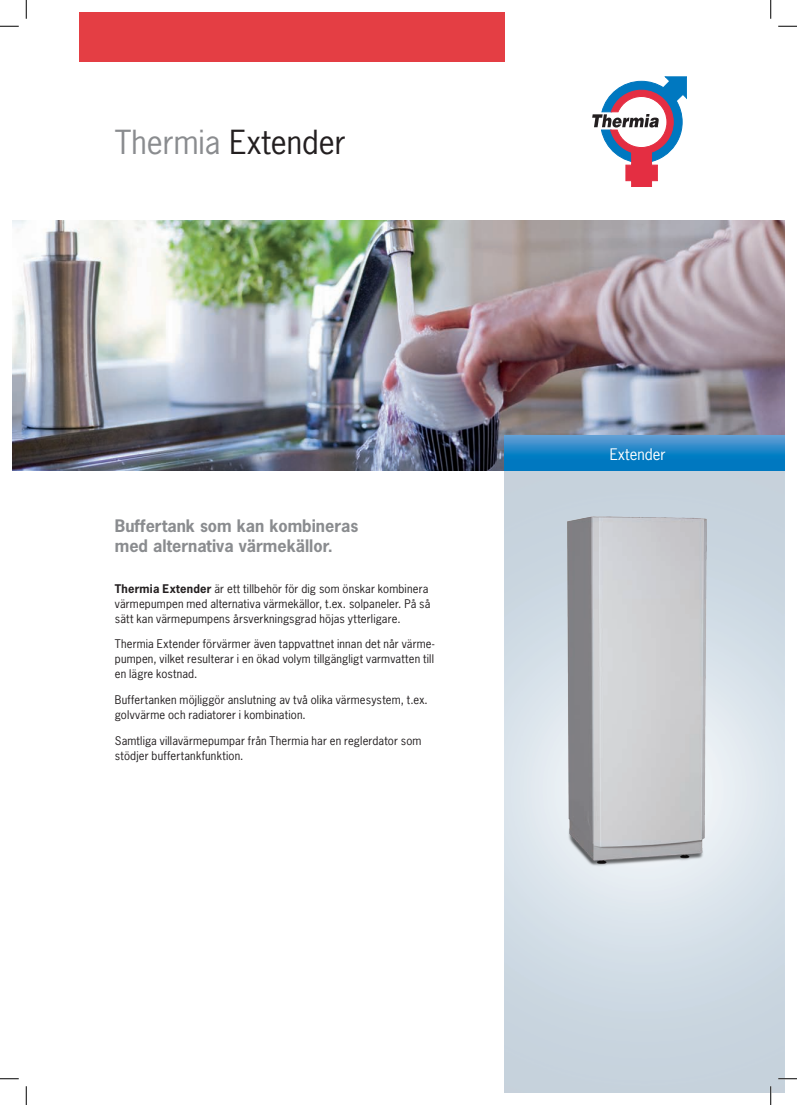
<style>
.page{position:relative;width:797px;height:1105px;background:#fff}
.page>*{position:absolute;margin:0;border:0;box-sizing:border-box;transform-origin:0 0}
.t1{font:31.25px "News Gothic";color:#231f20}
.t2{font:700 16.25px/20px "News Gothic";color:#8a8c8f}
.t3{font:15px "News Gothic";color:#fff}
.t4{font:11.25px/15px "News Gothic Std";letter-spacing:.015em;color:#231f20}
.s1{color:#8a8c8f}
.s2{font-weight:700}
</style>
<div class="page">
<div style="left:79px;top:12px;width:426px;height:50px;background:#e43e44"></div>
<svg style="left:592px;top:77px;width:95px;height:110px"></svg>
<img style="left:12px;top:221px;width:773px;height:250px">
<div style="left:505px;top:436px;width:280px;height:35px;background:#0078c0"></div>
<svg style="left:505px;top:436px;width:280px;height:18px;background:#3a8fcc"></svg>
<svg style="left:611px;top:449px;width:55px;height:5px"></svg>
<img style="left:555px;top:503px;width:164px;height:374px">
<svg style="left:0;top:25px;width:19px;height:2px"></svg>
<svg style="left:778px;top:25px;width:19px;height:2px"></svg>
<svg style="left:0;top:1078px;width:19px;height:1px"></svg>
<svg style="left:778px;top:1078px;width:19px;height:1px"></svg>
<svg style="left:25px;top:0;width:2px;height:19px"></svg>
<svg style="left:25px;top:1086px;width:2px;height:19px"></svg>
<svg style="left:770px;top:0;width:1px;height:19px"></svg>
<svg style="left:770px;top:1086px;width:1px;height:19px"></svg>
<h1 class="t1" style="left:115px;top:122px;width:232px"><span class="s1">Thermia</span> Extender</h1>
<h2 class="t2" style="left:115px;top:515px;width:245px">Buffertank som kan kombineras med alternativa värmekällor.</h2>
<p class="t4" style="left:115px;top:581px;width:317px"><span class="s2">Thermia Extender</span> är ett tillbehör för dig som önskar kombinera värmepumpen med alternativa värmekällor, t.ex. solpaneler. På så sätt kan värmepumpens årsverkningsgrad höjas ytterligare.</p>
<p class="t4" style="left:115px;top:637px;width:321px;text-align:justify">Thermia Extender förvärmer även tappvattnet innan det når värme&shy;pumpen, vilket resulterar i en ökad volym tillgängligt varmvatten till en lägre kostnad.</p>
<p class="t4" style="left:115px;top:692px;width:314px">Buffertanken möjliggör anslutning av två olika värmesystem, t.ex. golvvärme och radiatorer i kombination.</p>
<p class="t4" style="left:115px;top:733px;width:308px">Samtliga villavärmepumpar från Thermia har en reglerdator som stödjer buffertankfunktion.</p>
<h3 class="t3" style="left:610px;top:444px;width:57px">Extender</h3>
</div>
